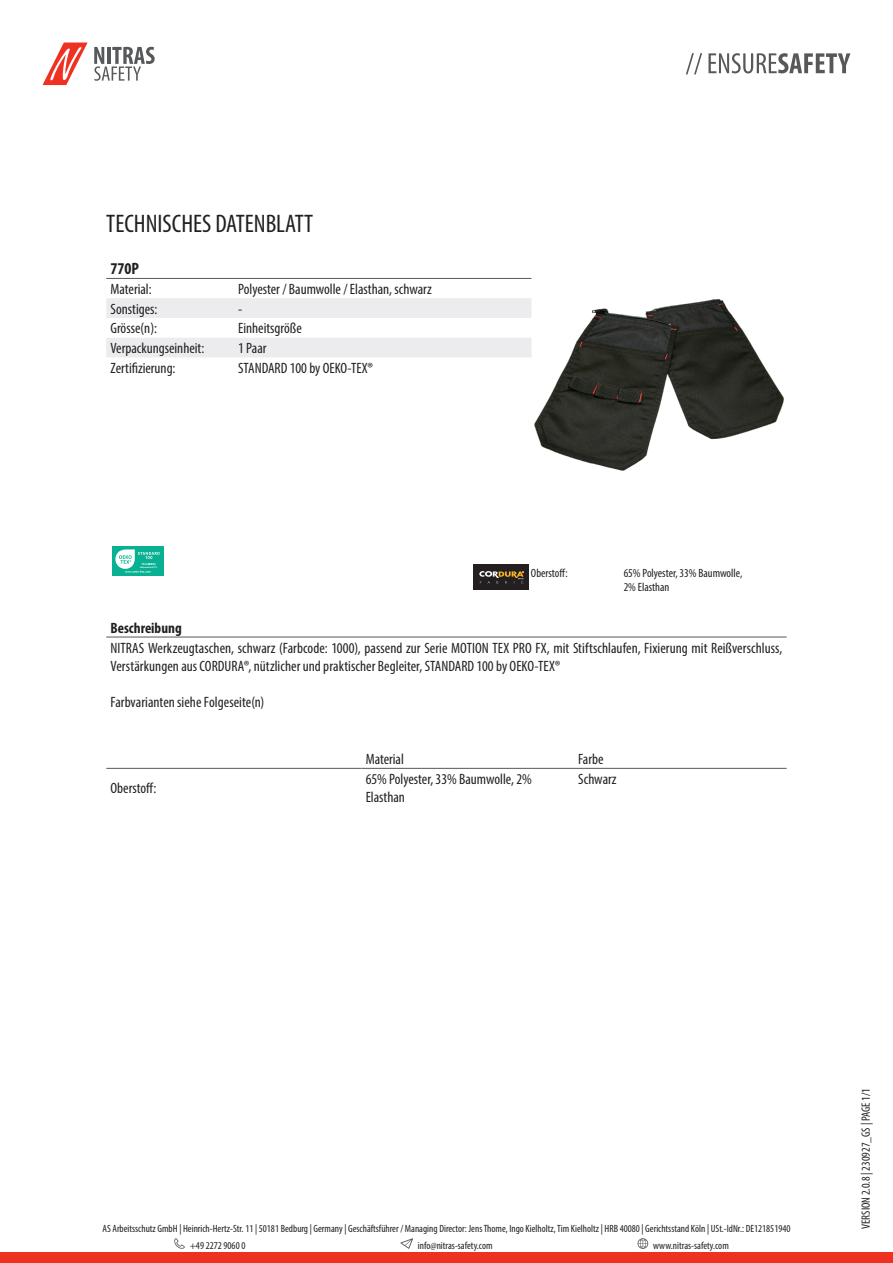
<style>
.page{position:relative;width:893px;height:1263px;background:#fff}
.page>*{position:absolute;margin:0;border:0;box-sizing:border-box;transform-origin:0 0}
.t1{font:condensed 25.5px "Myriad Pro";color:#231f20}
.t2{font:700 condensed 16.5px "Myriad Pro";color:#231f20}
.Headline_Nitras{font:condensed 15px/18px "Myriad Pro";color:#231f20}
.t3{font:700 condensed 15px "Myriad Pro";color:#231f20}
.t4{font:condensed 12px "Myriad Pro";color:#231f20}
.t5{font:condensed 10.5px/17px "Myriad Pro";color:#231f20}
.t6{font:700 3px "Foco";color:#fff}
.t7{font:700 2.4px "Foco";color:#fff}
</style>
<div class="page">
<div style="left:0;top:1252px;width:893px;height:11px;background:#ef3122"></div>
<svg style="left:174px;top:1238px;width:11px;height:11px"></svg>
<svg style="left:400px;top:1238px;width:13px;height:11px"></svg>
<svg style="left:638px;top:1238px;width:10px;height:11px"></svg>
<svg style="left:43px;top:43px;width:45px;height:42px"></svg>
<svg style="left:94px;top:47px;width:61px;height:34px"></svg>
<svg style="left:686px;top:53px;width:16px;height:21px"></svg>
<svg style="left:708px;top:53px;width:142px;height:20px"></svg>
<svg style="left:106px;top:298px;width:425px;height:59px"></svg>
<hr style="left:106px;top:278px;width:128px;height:1px;background:#57585a">
<hr style="left:234px;top:278px;width:297px;height:1px;background:#57585a">
<img style="left:531px;top:278px;width:253px;height:193px">
<div style="left:112px;top:546px;width:52px;height:29px;background:#07b192"></div>
<svg style="left:115px;top:549px;width:45px;height:24px"></svg>
<div style="left:474px;top:564px;width:55px;height:25px;background:#231f20"></div>
<svg style="left:479px;top:571px;width:45px;height:13px"></svg>
<hr style="left:106px;top:637px;width:681px;height:1px;background:#57585a">
<hr style="left:106px;top:768px;width:255px;height:1px;background:#57585a">
<hr style="left:361px;top:768px;width:213px;height:1px;background:#57585a">
<hr style="left:574px;top:768px;width:213px;height:1px;background:#57585a">
<p class="t1" style="left:106px;top:208px;width:208px">TECHNISCHES DATENBLATT</p>
<p class="t2" style="left:111px;top:258px;width:30px">770P</p>
<p class="Headline_Nitras" style="left:111px;top:280px;width:43px">Material:</p>
<p class="Headline_Nitras" style="left:238px;top:280px;width:195px">Polyester / Baumwolle / Elasthan, schwarz</p>
<p class="Headline_Nitras" style="left:111px;top:300px;width:48px">Sonstiges:</p>
<p class="Headline_Nitras" style="left:238px;top:300px;width:6px">-</p>
<p class="Headline_Nitras" style="left:111px;top:319px;width:48px">Grösse(n):</p>
<p class="Headline_Nitras" style="left:238px;top:319px;width:65px">Einheitsgröße</p>
<p class="Headline_Nitras" style="left:111px;top:339px;width:95px">Verpackungseinheit:</p>
<p class="Headline_Nitras" style="left:238px;top:339px;width:30px">1 Paar</p>
<p class="Headline_Nitras" style="left:111px;top:359px;width:67px">Zertifizierung:</p>
<p class="Headline_Nitras" style="left:238px;top:359px;width:136px">STANDARD 100 by OEKO-TEX®</p>
<p class="t6" style="left:141px;top:562px;width:16px">16.0.88894</p>
<p class="t7" style="left:140px;top:565px;width:19px">Hohenstein HTTI</p>
<p class="t4" style="left:531px;top:566px;width:38px">Oberstoff:</p>
<p class="t4" style="left:624px;top:566px;width:120px">65% Polyester, 33% Baumwolle,</p>
<p class="t4" style="left:624px;top:580px;width:47px">2% Elasthan</p>
<p class="t3" style="left:111px;top:618px;width:73px">Beschreibung</p>
<p class="Headline_Nitras" style="left:111px;top:638px;width:673px">NITRAS Werkzeugtaschen, schwarz (Farbcode: 1000), passend zur Serie MOTION TEX PRO FX, mit Stiftschlaufen, Fixierung mit Reißverschluss,<br>Verstärkungen aus CORDURA®, nützlicher und praktischer Begleiter, STANDARD 100 by OEKO-TEX®</p>
<p class="Headline_Nitras" style="left:111px;top:692px;width:155px">Farbvarianten siehe Folgeseite(n)</p>
<p class="Headline_Nitras" style="left:366px;top:750px;width:40px">Material</p>
<p class="Headline_Nitras" style="left:578px;top:750px;width:27px">Farbe</p>
<p class="Headline_Nitras" style="left:111px;top:779px;width:47px">Oberstoff:</p>
<p class="Headline_Nitras" style="left:366px;top:770px;width:168px">65% Polyester, 33% Baumwolle, 2%<br>Elasthan</p>
<p class="Headline_Nitras" style="left:578px;top:770px;width:40px">Schwarz</p>
<p class="t5" style="left:190px;top:1220px;width:602px;text-indent:-87px">AS Arbeitsschutz GmbH | Heinrich-Hertz-Str. 11 | 50181 Bedburg | Germany | Geschäftsführer / Managing Director: Jens Thome, Ingo Kielholtz, Tim Kielholtz | HRB 40080 | Gerichtsstand Köln | USt.-IdNr.: DE121851940 +49 2272 9060 0</p>
<p class="t5" style="left:418px;top:1237px;width:76px">info@nitras-safety.com</p>
<p class="t5" style="left:653px;top:1237px;width:77px">www.nitras-safety.com</p>
<p class="t4" style="left:859px;top:1229px;width:142px;rotate:-90deg">VERSION 2.0.8 | 230927_GS | PAGE 1/1</p>
</div>
